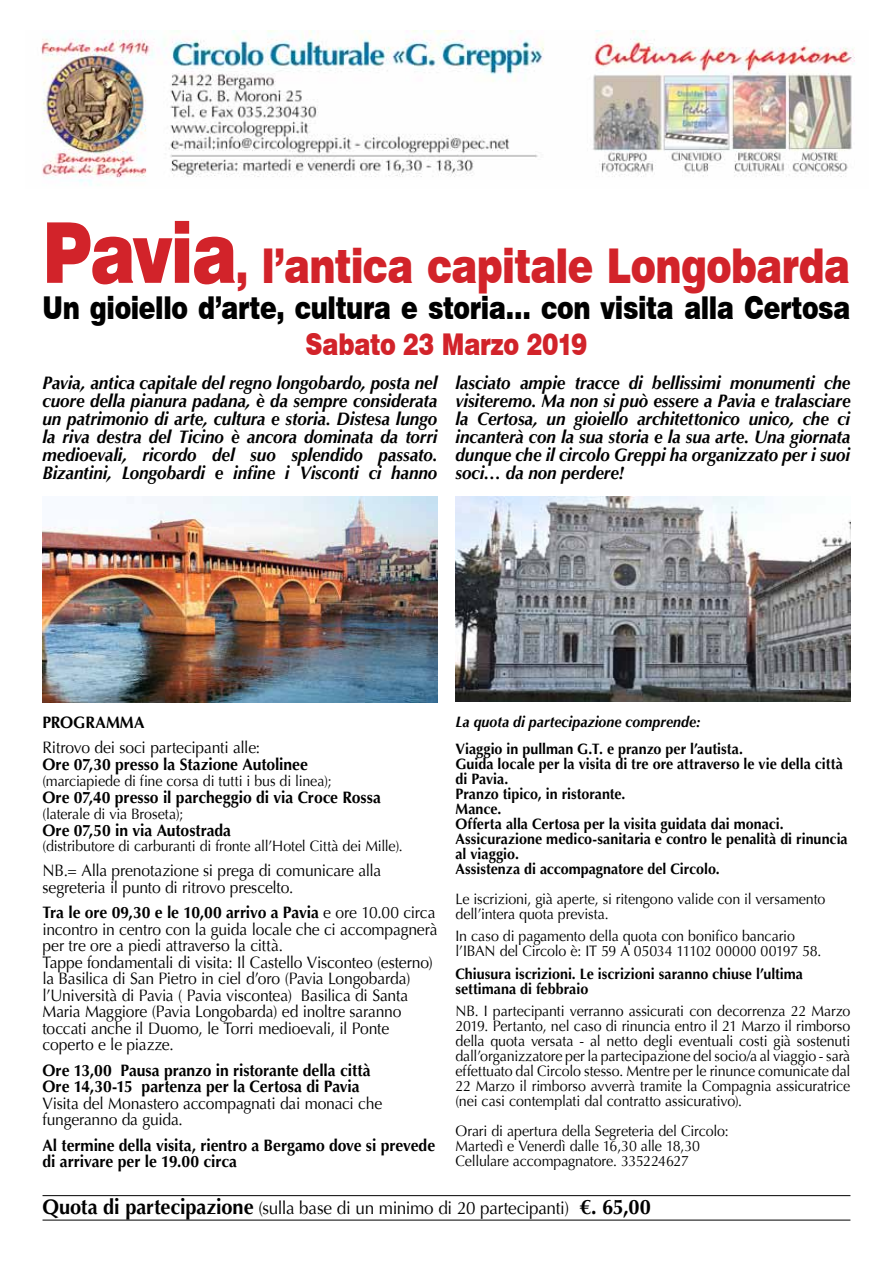
<style>
.page{position:relative;width:893px;height:1263px;background:#fff}
.page>*{position:absolute;margin:0;border:0;box-sizing:border-box;transform-origin:0 0}
.t1{font:900 48px "Swiss 721 BT";letter-spacing:-.02em;color:#d2232a;scale:.8 1}
.t2{font:900 31.5px "Swiss 721 BT";letter-spacing:-.015em;color:#000;scale:.8 1}
.t3{font:900 30px "Swiss 721 BT";letter-spacing:-.015em;color:#d2232a;scale:.8 1}
.t4{font:italic 700 18px/18px "Optima";letter-spacing:-.005em;color:#000;text-align:justify;scale:.95 1}
.t5{font:18px "Optima";letter-spacing:-.025em;color:#000;scale:.95 1}
.t6{font:16.5px/16.5px "Optima";letter-spacing:-.015em;color:#000;scale:.95 1}
.t7{font:700 16.5px/16.5px "Optima";letter-spacing:-.005em;color:#000;scale:.95 1}
.t8{font:15px/15px "Optima";letter-spacing:-.01em;color:#000;scale:.95 1}
.t9{font:700 15px/15px "Optima";color:#000;scale:.95 1}
.t10{font:italic 700 15px "Optima";color:#000;scale:.95 1}
.s1{font-size:84px}
.s2{font-weight:700}
.s3{font-weight:700;font-size:21px}
</style>
<div class="page">
<img style="left:41px;top:31px;width:814px;height:154px">
<hr style="left:43px;top:1195px;width:807px;height:1px;background:#000">
<hr style="left:43px;top:1220px;width:807px;height:1px;background:#000">
<img style="left:43px;top:496px;width:394px;height:207px">
<img style="left:455px;top:496px;width:395px;height:206px">
<h1 class="t1" style="left:43px;top:237px;width:1011px"><span class="s1">Pavia</span>, l’antica capitale Longobarda</h1>
<h2 class="t2" style="left:43px;top:288px;width:1011px">Un gioiello d’arte, cultura e storia… con visita alla Certosa</h2>
<h3 class="t3" style="left:306px;top:326px;width:354px">Sabato 23 Marzo 2019</h3>
<p class="t4" style="left:43px;top:374px;width:417px">Pavia, antica capitale del regno longobardo, posta nel cuore della pianura padana, è da sempre considerata un patrimonio di arte, cultura e storia. Distesa lungo la riva destra del Ticino è ancora dominata da torri medioevali, ricordo del suo splendido passato.<br>Bizantini, Longobardi e infine i Visconti ci hanno</p>
<p class="t4" style="left:455px;top:374px;width:417px">lasciato ampie tracce di bellissimi monumenti che visiteremo. Ma non si può essere a Pavia e tralasciare la Certosa, un gioiello architettonico unico, che ci incanterà con la sua storia e la sua arte. Una giornata dunque che il circolo Greppi ha organizzato per i suoi soci… da non perdere!</p>
<p class="t10" style="left:455px;top:712px;width:260px">La quota di partecipazione comprende:</p>
<p class="t9" style="left:455px;top:741px;width:414px">Viaggio in pullman G.T. e pranzo per l’autista.<br>Guida locale per la visita di tre ore attraverso le vie della città di Pavia.<br>Pranzo tipico, in ristorante.<br>Mance.<br>Offerta alla Certosa per la visita guidata dai monaci.<br>Assicurazione medico-sanitaria e contro le penalità di rinuncia al viaggio.<br>Assistenza di accompagnatore del Circolo.</p>
<p class="t8" style="left:455px;top:891px;width:391px">Le iscrizioni, già aperte, si ritengono valide con il versamento dell’intera quota prevista.</p>
<p class="t8" style="left:455px;top:929px;width:387px">In caso di pagamento della quota con bonifico bancario l’IBAN del Circolo è: IT 59 A 05034 11102 00000 00197 58.</p>
<p class="t9" style="left:455px;top:966px;width:367px">Chiusura iscrizioni. Le iscrizioni saranno chiuse l’ultima settimana di febbraio</p>
<p class="t8" style="left:455px;top:1004px;width:417px;text-align:justify">NB. I partecipanti verranno assicurati con decorrenza 22 Marzo 2019. Pertanto, nel caso di rinuncia entro il 21 Marzo il rimborso della quota versata - al netto degli eventuali costi già sostenuti dall’organizzatore per la partecipazione del socio/a al viaggio - sarà effettuato dal Circolo stesso. Mentre per le rinunce comunicate dal 22 Marzo il rimborso avverrà tramite la Compagnia assicuratrice (nei casi contemplati dal contratto assicurativo).</p>
<p class="t8" style="left:455px;top:1124px;width:289px">Orari di apertura della Segreteria del Circolo:<br>Martedì e Venerdì dalle 16,30 alle 18,30<br>Cellulare accompagnatore. 335224627</p>
<p class="t7" style="left:43px;top:714px;width:109px">PROGRAMMA</p>
<p class="t6" style="left:43px;top:740px;width:231px">Ritrovo dei soci partecipanti alle:</p>
<p class="t7" style="left:43px;top:756px;width:281px">Ore 07,30 presso la Stazione Autolinee</p>
<p class="t8" style="left:43px;top:774px;width:306px">(marciapiede di fine corsa di tutti i bus di linea);</p>
<p class="t7" style="left:43px;top:789px;width:358px">Ore 07,40 presso il parcheggio di via Croce Rossa</p>
<p class="t8" style="left:43px;top:807px;width:150px">(laterale di via Broseta);</p>
<p class="t7" style="left:43px;top:822px;width:200px">Ore 07,50 in via Autostrada</p>
<p class="t8" style="left:43px;top:838px;width:381px">(distributore di carburanti di fronte all’Hotel Città dei Mille).</p>
<p class="t6" style="left:43px;top:863px;width:358px">NB.= Alla prenotazione si prega di comunicare alla segreteria il punto di ritrovo prescelto.</p>
<p class="t6" style="left:43px;top:905px;width:417px"><span class="s2">Tra le ore 09,30 e le 10,00 arrivo a Pavia</span> e ore 10.00 circa incontro in centro con la guida locale che ci accompagnerà per tre ore a piedi attraverso la città.<br>Tappe fondamentali di visita: Il Castello Visconteo (esterno) la Basilica di San Pietro in ciel d’oro (Pavia Longobarda) l’Università di Pavia ( Pavia viscontea) Basilica di Santa Maria Maggiore (Pavia Longobarda) ed inoltre saranno toccati anche il Duomo, le Torri medioevali, il Ponte coperto e le piazze.</p>
<p class="t7" style="left:43px;top:1062px;width:347px">Ore 13,00 Pausa pranzo in ristorante della città<br>Ore 14,30-15 partenza per la Certosa di Pavia</p>
<p class="t6" style="left:43px;top:1095px;width:359px">Visita del Monastero accompagnati dai monaci che fungeranno da guida.</p>
<p class="t7" style="left:43px;top:1137px;width:415px">Al termine della visita, rientro a Bergamo dove si prevede di arrivare per le 19.00 circa</p>
<p class="t5" style="left:43px;top:1197px;width:642px"><span class="s3">Quota di partecipazione</span> (sulla base di un minimo di 20 partecipanti) <span class="s3">€. 65,00</span></p>
</div>
